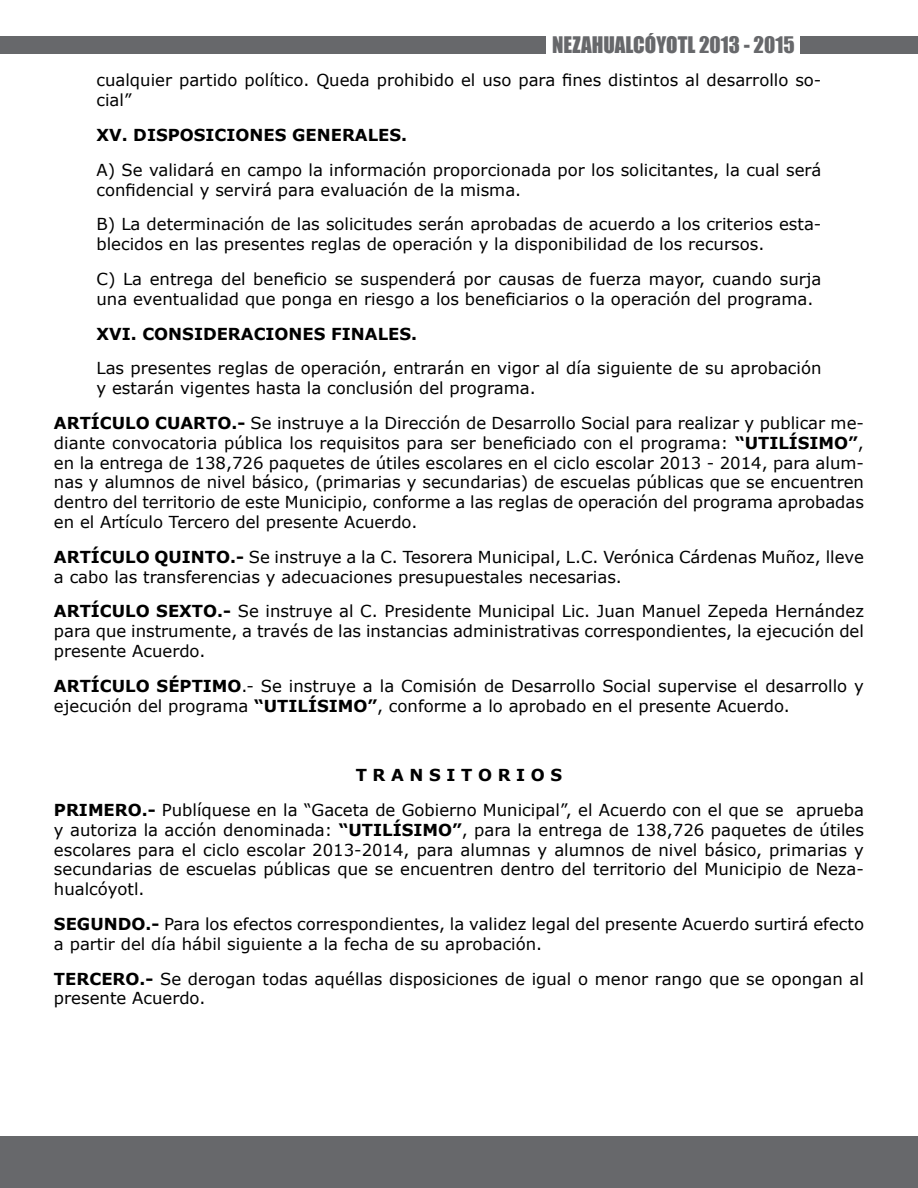
<style>
.page{position:relative;width:918px;height:1188px;background:#fff}
.page>*{position:absolute;margin:0;border:0;box-sizing:border-box;transform-origin:0 0}
.t1{font:21px "Impact";color:#67686b}
.t2{font:16.5px/19.8px "Verdana";color:#000}
.t3{font:700 16.5px "Verdana";color:#000}
.s1{font-weight:700}
</style>
<div class="page">
<div style="left:0;top:1136px;width:918px;height:52px;background:#67686b"></div>
<div style="left:800px;top:36px;width:118px;height:18px;background:#67686b"></div>
<div style="left:0;top:36px;width:546px;height:18px;background:#67686b"></div>
<p class="t1" style="left:552px;top:28px;width:244px">NEZAHUALCÓYOTL 2013 - 2015</p>
<p class="t2" style="left:97px;top:70px;width:726px">cualquier partido político. Queda prohibido el uso para fines distintos al desarrollo so&shy;cial”</p>
<p class="t3" style="left:97px;top:123px;width:312px">XV. DISPOSICIONES GENERALES.</p>
<p class="t2" style="left:97px;top:160px;width:726px">A) Se validará en campo la información proporcionada por los solicitantes, la cual será confidencial y servirá para evaluación de la misma.</p>
<p class="t2" style="left:97px;top:214px;width:726px">B) La determinación de las solicitudes serán aprobadas de acuerdo a los criterios esta&shy;blecidos en las presentes reglas de operación y la disponibilidad de los recursos.</p>
<p class="t2" style="left:97px;top:269px;width:726px">C) La entrega del beneficio se suspenderá por causas de fuerza mayor, cuando surja una eventualidad que ponga en riesgo a los beneficiarios o la operación del programa.</p>
<p class="t3" style="left:97px;top:322px;width:322px">XVI. CONSIDERACIONES FINALES.</p>
<p class="t2" style="left:97px;top:358px;width:726px">Las presentes reglas de operación, entrarán en vigor al día siguiente de su aprobación y estarán vigentes hasta la conclusión del programa.</p>
<p class="t2" style="left:54px;top:413px;width:812px;text-align:justify"><span class="s1">ARTÍCULO CUARTO.-</span> Se instruye a la Dirección de Desarrollo Social para realizar y publicar me&shy;diante convocatoria pública los requisitos para ser beneficiado con el programa: <span class="s1">“UTILÍSIMO”</span>, en la entrega de 138,726 paquetes de útiles escolares en el ciclo escolar 2013 - 2014, para alum&shy;nas y alumnos de nivel básico, (primarias y secundarias) de escuelas públicas que se encuentren dentro del territorio de este Municipio, conforme a las reglas de operación del programa aprobadas en el Artículo Tercero del presente Acuerdo.</p>
<p class="t2" style="left:54px;top:547px;width:812px"><span class="s1">ARTÍCULO QUINTO.-</span> Se instruye a la C. Tesorera Municipal, L.C. Verónica Cárdenas Muñoz, lleve a cabo las transferencias y adecuaciones presupuestales necesarias.</p>
<p class="t2" style="left:54px;top:601px;width:812px;text-align:justify"><span class="s1">ARTÍCULO SEXTO.-</span> Se instruye al C. Presidente Municipal Lic. Juan Manuel Zepeda Hernández para que instrumente, a través de las instancias administrativas correspondientes, la ejecución del presente Acuerdo.</p>
<p class="t2" style="left:54px;top:676px;width:812px"><span class="s1">ARTÍCULO SÉPTIMO</span>.- Se instruye a la Comisión de Desarrollo Social supervise el desarrollo y ejecución del programa <span class="s1">“UTILÍSIMO”</span>, conforme a lo aprobado en el presente Acuerdo.</p>
<p class="t2" style="left:54px;top:758px;width:812px;line-height:34.8px;text-align:center"><span class="s1">T R A N S I T O R I O S<br>PRIMERO.-</span> Publíquese en la “Gaceta de Gobierno Municipal”, el Acuerdo con el que se aprueba</p>
<p class="t2" style="left:54px;top:820px;width:812px;text-align:justify">y autoriza la acción denominada: <span class="s1">“UTILÍSIMO”</span>, para la entrega de 138,726 paquetes de útiles escolares para el ciclo escolar 2013-2014, para alumnas y alumnos de nivel básico, primarias y secundarias de escuelas públicas que se encuentren dentro del territorio del Municipio de Neza&shy;hualcóyotl.</p>
<p class="t2" style="left:54px;top:914px;width:812px"><span class="s1">SEGUNDO.-</span> Para los efectos correspondientes, la validez legal del presente Acuerdo surtirá efecto a partir del día hábil siguiente a la fecha de su aprobación.</p>
<p class="t2" style="left:54px;top:969px;width:812px"><span class="s1">TERCERO.-</span> Se derogan todas aquéllas disposiciones de igual o menor rango que se opongan al presente Acuerdo.</p>
</div>
